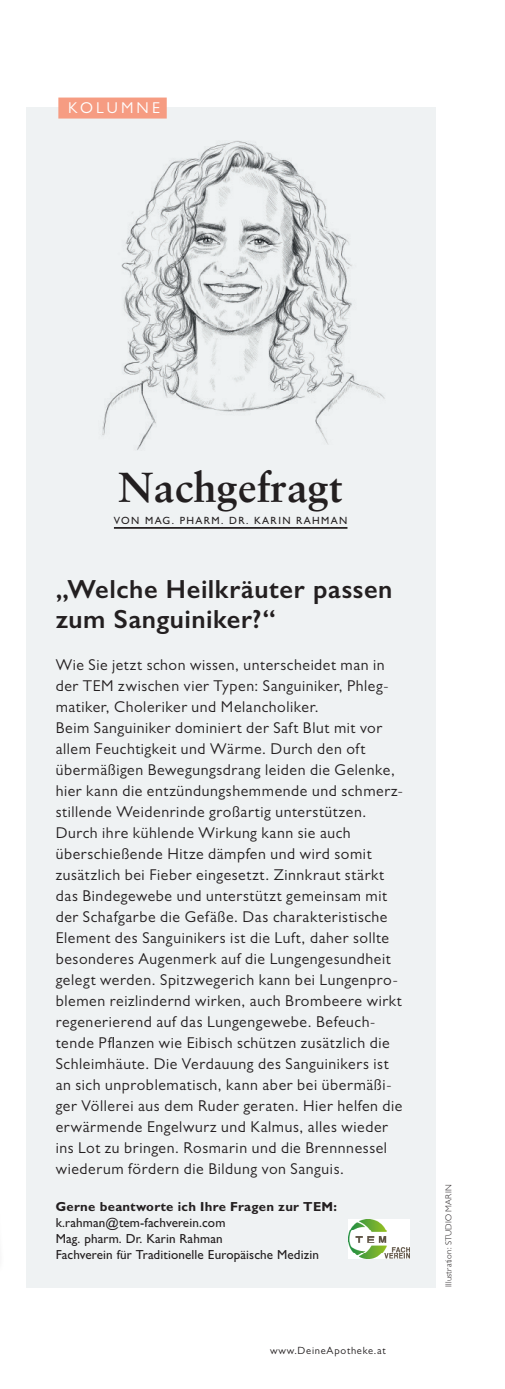
<style>
.page{position:relative;width:505px;height:1389px;background:#fff}
.page>*{position:absolute;margin:0;border:0;box-sizing:border-box;transform-origin:0 0}
.t1{font:700 42px "Sabon LT Pro";color:#231f20}
.t2{font:600 26.25px/29.8px "Gill Sans";letter-spacing:.02em;color:#231f20}
.Box_Outline_Fließtex{font:15.75px/21px "Gill Sans MT Pro";letter-spacing:.035em;color:#231f20}
.t3{font:15.75px "Gill Sans MT Pro";letter-spacing:.2em;color:#fff}
.t4{font:500 13.12px "Gill Sans MT Pro";letter-spacing:.01em;color:#231f20}
.t5{font:700 13.12px "Gill Sans MT Pro";letter-spacing:.02em;color:#231f20}
.t6{font:500 10.5px "Gill Sans MT Pro";letter-spacing:.13em;color:#231f20}
.t7{font:10.5px "Gill Sans MT Pro";letter-spacing:.07em;color:#231f20}
.t8{font:300 8.75px "Gill Sans MT Pro";letter-spacing:.02em;color:#231f20}
</style>
<div class="page">
<div style="left:26px;top:108px;width:409px;height:1180px;background:#eff2f3"></div>
<hr style="left:114px;top:527px;width:233px;height:2px;background:#231f20">
<div style="left:58px;top:98px;width:109px;height:21px;background:#f69c82"></div>
<img style="left:348px;top:1219px;width:61px;height:40px">
<img style="left:63px;top:108px;width:322px;height:342px">
<hr style="left:504px;top:694px;width:1px;height:695px;background:#939598">
<p class="t3" style="left:68px;top:99px;width:93px">KOLUMNE</p>
<p class="t1" style="left:119px;top:461px;width:225px">Nachgefragt</p>
<p class="t6" style="left:114px;top:515px;width:235px">VON MAG. PHARM. DR. KARIN RAHMAN</p>
<p class="t2" style="left:56px;top:574px;width:338px">„Welche Heilkräuter passen zum Sanguiniker?“</p>
<p class="Box_Outline_Fließtex" style="left:56px;top:654px;width:334px">Wie Sie jetzt schon wissen, unterscheidet man in der TEM zwischen vier Typen: Sanguiniker, Phleg&shy;matiker, Choleriker und Melancholiker.</p>
<p class="Box_Outline_Fließtex" style="left:56px;top:717px;width:349px">Beim Sanguiniker dominiert der Saft Blut mit vor allem Feuchtigkeit und Wärme. Durch den oft übermäßigen Bewegungsdrang leiden die Gelenke, hier kann die entzündungshemmende und schmerz&shy;stillende Weidenrinde großartig unterstützen.<br>Durch ihre kühlende Wirkung kann sie auch überschießende Hitze dämpfen und wird somit zusätzlich bei Fieber eingesetzt. Zinnkraut stärkt das Bindegewebe und unterstützt gemeinsam mit der Schafgarbe die Gefäße. Das charakteristische Element des Sanguinikers ist die Luft, daher sollte besonderes Augenmerk auf die Lungengesundheit gelegt werden. Spitzwegerich kann bei Lungenpro&shy;blemen reizlindernd wirken, auch Brombeere wirkt regenerierend auf das Lungengewebe. Befeuch&shy;tende Pflanzen wie Eibisch schützen zusätzlich die Schleimhäute. Die Verdauung des Sanguinikers ist an sich unproblematisch, kann aber bei übermäßi&shy;ger Völlerei aus dem Ruder geraten. Hier helfen die erwärmende Engelwurz und Kalmus, alles wieder ins Lot zu bringen. Rosmarin und die Brennnessel wiederum fördern die Bildung von Sanguis.</p>
<p class="t5" style="left:56px;top:1199px;width:283px">Gerne beantworte ich Ihre Fragen zur TEM:</p>
<p class="t4" style="left:56px;top:1215px;width:171px">k.rahman@tem-fachverein.com</p>
<p class="t4" style="left:56px;top:1231px;width:168px">Mag. pharm. Dr. Karin Rahman</p>
<p class="t4" style="left:56px;top:1246px;width:265px">Fachverein für Traditionelle Europäische Medizin</p>
<p class="t7" style="left:270px;top:1345px;width:117px">www.DeineApotheke.at</p>
<p class="t8" style="left:443px;top:1287px;width:104px;rotate:-90deg">Illustration: STUDIO MARIN</p>
</div>
